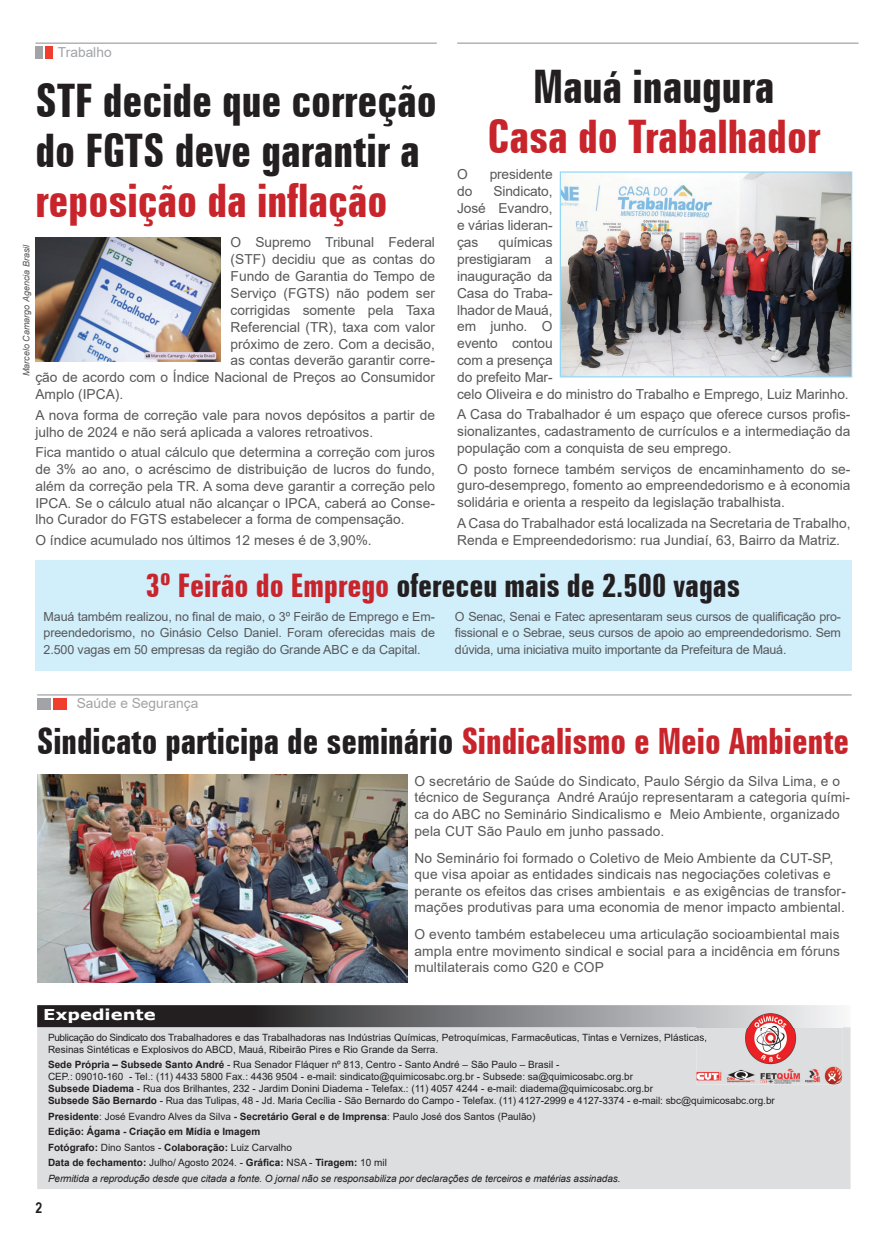
<style>
.page{position:relative;width:886px;height:1241px;background:#fff}
.page>*{position:absolute;margin:0;border:0;box-sizing:border-box;transform-origin:0 0}
.t1{font:700 extra-condensed 46.25px/50px "Zurich BT";color:#231f20}
.t2{font:700 extra-condensed 46.25px "Zurich BT";color:#c8242b}
.t3{font:700 extra-condensed 36.25px "Zurich BT";color:#231f20}
.t4{font:700 extra-condensed 32.5px "Zurich BT";color:#231f20}
.t5{font:700 15px "Verdana";color:#fff;scale:1.2 1}
.t6{font:700 15px "Arial Narrow";color:#231f20}
.t7{font:13.75px/16.9px "Arial";color:#57585a}
.t8{font:13.75px "Arial";color:#a1a3a6}
.t9{font:12.5px/16.2px "Arial";letter-spacing:-.015em;color:#57585a;text-align:justify}
.t10{font:10px/12px "Arial";color:#231f20}
.t11{font:700 10px/15.6px "Arial";color:#231f20}
.t12{font:italic 9px "Arial";color:#57585a}
.s1{color:#c8242b}
.s2{font-weight:700}
.s3{font-weight:400}
.s4{font-weight:400;font-style:italic}
</style>
<div class="page">
<div style="left:35px;top:560px;width:817px;height:110px;background:#d1eefb"></div>
<div style="left:37px;top:1026px;width:813px;height:162px;background:#dddee0"></div>
<div style="left:49px;top:1033px;width:647px;height:9px;background:#dddee0"></div>
<img style="left:37px;top:1005px;width:803px;height:21px">
<img style="left:696px;top:1010px;width:146px;height:74px">
<svg style="left:696px;top:1033px;width:11px;height:9px"></svg>
<div style="left:45px;top:47px;width:8px;height:12px;background:#ef3e2e"></div>
<div style="left:35px;top:47px;width:8px;height:12px;background:#a1a3a6"></div>
<hr style="left:35px;top:43px;width:402px;height:1px;background:#a1a3a6">
<div style="left:54px;top:697px;width:13px;height:12px;background:#ef3e2e"></div>
<div style="left:37px;top:697px;width:14px;height:12px;background:#a1a3a6"></div>
<hr style="left:37px;top:694px;width:815px;height:1px;background:#a1a3a6">
<hr style="left:457px;top:43px;width:401px;height:1px;background:#a1a3a6">
<img style="left:35px;top:237px;width:185px;height:125px">
<img style="left:37px;top:774px;width:370px;height:207px">
<img style="left:562px;top:173px;width:288px;height:202px">
<div style="left:560px;top:171px;width:292px;height:206px;border:1px solid #93d9f7"></div>
<p class="t8" style="left:58px;top:42px;width:55px">Trabalho</p>
<h1 class="t1" style="left:35px;top:76px;width:403px">STF decide que correção do FGTS deve garantir a</h1>
<h1 class="t2" style="left:35px;top:174px;width:354px">reposição da inflação</h1>
<p class="t7" style="left:231px;top:234px;width:206px">O Supremo Tribunal Federal</p>
<p class="t7" style="left:231px;top:251px;width:206px">(STF) decidiu que as contas do</p>
<p class="t7" style="left:231px;top:267px;width:206px">Fundo de Garantia do Tempo de</p>
<p class="t7" style="left:231px;top:284px;width:206px">Serviço (FGTS) não podem ser</p>
<p class="t7" style="left:231px;top:301px;width:206px">corrigidas somente pela Taxa</p>
<p class="t7" style="left:231px;top:318px;width:206px">Referencial (TR), taxa com valor</p>
<p class="t7" style="left:231px;top:335px;width:206px">próximo de zero. Com a decisão,</p>
<p class="t7" style="left:231px;top:352px;width:206px">as contas deverão garantir corre-</p>
<p class="t7" style="left:35px;top:369px;width:401px">ção de acordo com o Índice Nacional de Preços ao Consumidor</p>
<p class="t7" style="left:35px;top:386px;width:89px">Amplo (IPCA).</p>
<p class="t7" style="left:35px;top:406px;width:401px">A nova forma de correção vale para novos depósitos a partir de julho de 2024 e não será aplicada a valores retroativos.</p>
<p class="t7" style="left:35px;top:443px;width:401px;text-align:justify">Fica mantido o atual cálculo que determina a correção com juros de 3% ao ano, o acréscimo de distribuição de lucros do fundo, além da correção pela TR. A soma deve garantir a correção pelo IPCA. Se o cálculo atual não alcançar o IPCA, caberá ao Conse&shy;lho Curador do FGTS estabelecer a forma de compensação.</p>
<p class="t7" style="left:35px;top:531px;width:338px">O índice acumulado nos últimos 12 meses é de 3,90%.</p>
<p class="t12" style="left:21px;top:376px;width:133px;rotate:-90deg">Marcelo Camargo Agencia Brasil</p>
<h1 class="t1" style="left:533px;top:62px;width:243px">Mauá inaugura</h1>
<h1 class="t2" style="left:487px;top:111px;width:334px">Casa do Trabalhador</h1>
<p class="t7" style="left:457px;top:166px;width:12px">O</p>
<p class="t7" style="left:490px;top:166px;width:64px">presidente</p>
<p class="t7" style="left:457px;top:183px;width:17px">do</p>
<p class="t7" style="left:457px;top:183px;width:97px;text-align:justify;text-indent:36px">Sindicato, José Evandro, e várias lideran&shy;ças</p>
<p class="t7" style="left:457px;top:234px;width:393px;text-indent:41px">químicas<br>prestigiaram a<br>inauguração da<br>Casa do Traba-<br>lhador de Mauá,<br>em junho. O<br>evento contou<br>com a presença<br>do prefeito Mar-<br>celo Oliveira e do ministro do Trabalho e Emprego, Luiz Marinho.</p>
<p class="t7" style="left:457px;top:406px;width:395px;text-align:justify">A Casa do Trabalhador é um espaço que oferece cursos profis&shy;sionalizantes, cadastramento de currículos e a intermediação da população com a conquista de seu emprego.</p>
<p class="t7" style="left:457px;top:460px;width:395px;text-align:justify">O posto fornece também serviços de encaminhamento do se&shy;guro-desemprego, fomento ao empreendedorismo e à economia solidária e orienta a respeito da legislação trabalhista.</p>
<p class="t7" style="left:457px;top:514px;width:395px">A Casa do Trabalhador está localizada na Secretaria de Trabalho,<br>Renda e Empreendedorismo: rua Jundiaí, 63, Bairro da Matriz.</p>
<h3 class="t4" style="left:146px;top:567px;width:596px"><span class="s1">3º Feirão do Emprego</span> ofereceu mais de 2.500 vagas</h3>
<p class="t9" style="left:44px;top:608px;width:393px">Mauá também realizou, no final de maio, o 3º Feirão de Emprego e Em&shy;preendedorismo, no Ginásio Celso Daniel. Foram oferecidas mais de 2.500 vagas em 50 empresas da região do Grande ABC e da Capital.</p>
<p class="t9" style="left:455px;top:608px;width:387px">O Senac, Senai e Fatec apresentaram seus cursos de qualificação pro&shy;fissional e o Sebrae, seus cursos de apoio ao empreendedorismo. Sem dúvida, uma iniciativa muito importante da Prefeitura de Mauá.</p>
<p class="t8" style="left:77px;top:693px;width:123px">Saúde e Segurança</p>
<h2 class="t3" style="left:37px;top:720px;width:814px">Sindicato participa de seminário <span class="s1">Sindicalismo e Meio Ambiente</span></h2>
<p class="t5" style="left:43px;top:1003px;width:95px">Expediente</p>
<p class="t7" style="left:414px;top:772px;width:437px;line-height:16.5px">O secretário de Saúde do Sindicato, Paulo Sérgio da Silva Lima, e o técnico de Segurança André Araújo representaram a categoria quími&shy;ca do ABC no Seminário Sindicalismo e Meio Ambiente, organizado pela CUT São Paulo em junho passado.</p>
<p class="t7" style="left:414px;top:849px;width:433px;line-height:16.5px">No Seminário foi formado o Coletivo de Meio Ambiente da CUT-SP, que visa apoiar as entidades sindicais nas negociações coletivas e perante os efeitos das crises ambientais e as exigências de transfor&shy;mações produtivas para uma economia de menor impacto ambiental.</p>
<p class="t7" style="left:414px;top:926px;width:427px;line-height:16.5px;text-align:justify">O evento também estabeleceu uma articulação socioambiental mais ampla entre movimento sindical e social para a incidência em fóruns multilaterais como G20 e COP</p>
<p class="t10" style="left:48px;top:1031px;width:660px">Publicação do Sindicato dos Trabalhadores e das Trabalhadoras nas Indústrias Químicas, Petroquímicas, Farmacêuticas, Tintas e Vernizes, Plásticas,<br>Resinas Sintéticas e Explosivos do ABCD, Mauá, Ribeirão Pires e Rio Grande da Serra.</p>
<p class="t10" style="left:48px;top:1058px;width:728px"><span class="s2">Sede Própria – Subsede Santo André</span> - Rua Senador Fláquer nº 813, Centro - Santo André – São Paulo – Brasil -<br>CEP.: 09010-160 - Tel.: (11) 4433 5800 Fax.: 4436 9504 - e-mail: sindicato@quimicosabc.org.br - Subsede: sa@quimicosabc.org.br<br><span class="s2">Subsede Diadema</span> - Rua dos Brilhantes, 232 - Jardim Donini Diadema - Telefax.: (11) 4057 4244 - e-mail: diadema@quimicosabc.org.br<br><span class="s2">Subsede São Bernardo</span> - Rua das Tulipas, 48 - Jd. Maria Cecília - São Bernardo do Campo - Telefax. (11) 4127-2999 e 4127-3374 - e-mail: sbc@quimicosabc.org.br</p>
<p class="t11" style="left:48px;top:1108px;width:574px">Presidente<span class="s3">: José Evandro Alves da Silva</span> - Secretário Geral e de Imprensa<span class="s3">: Paulo José dos Santos (Paulão)<br></span>Edição: Ágama - Criação em Mídia e Imagem<br>Fotógrafo: <span class="s3">Dino Santos -</span> Colaboração: <span class="s3">Luiz Carvalho<br></span>Data de fechamento: <span class="s3">Julho/ Agosto 2024. -</span> Gráfica: <span class="s3">NSA -</span> Tiragem: <span class="s3">10 mil<br></span><span class="s4">Permitida a reprodução desde que citada a fonte. O jornal não se responsabiliza por declarações de terceiros e matérias assinadas.</span></p>
<p class="t6" style="left:35px;top:1195px;width:8px">2</p>
</div>
